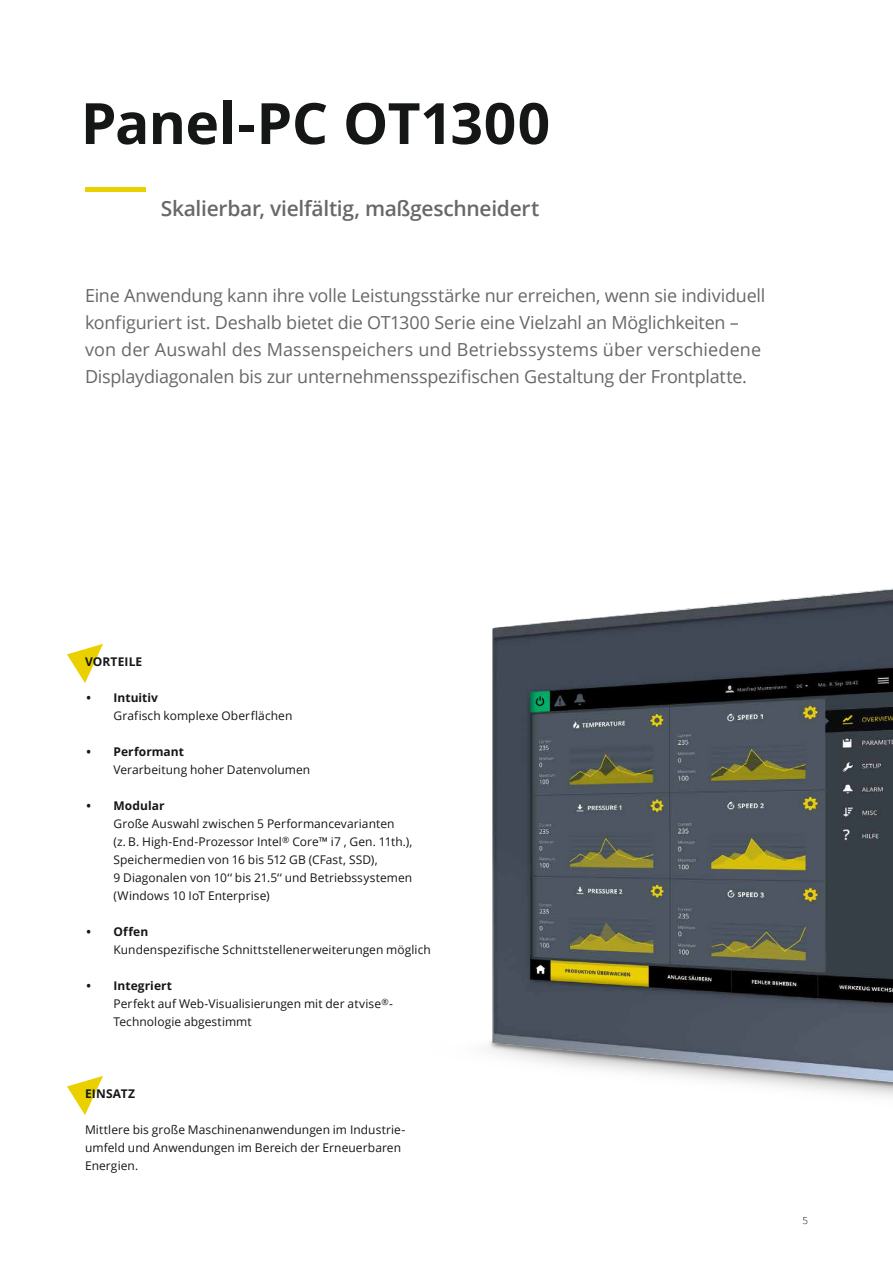
<style>
.page{position:relative;width:893px;height:1263px;background:#fff}
.page>*{position:absolute;margin:0;border:0;box-sizing:border-box;transform-origin:0 0}
.t1{font:700 57px "Open Sans";letter-spacing:-.01em;color:#151616}
.t2{font:600 21px "Open Sans";letter-spacing:-.015em;color:#686868}
.t3{font:18px/27px "Open Sans";letter-spacing:-.015em;color:#686868}
.t4{font:12px/18px "Open Sans";letter-spacing:.005em;color:#151616}
.t5{font:700 12px "Open Sans";letter-spacing:.01em;color:#151616}
.t6{font:300 9.75px "Open Sans";color:#151616}
.s1{font-weight:700}
</style>
<div class="page">
<img style="left:102px;top:588px;width:791px;height:509px">
<hr style="left:85px;top:188px;width:61px;height:4px;background:#ebd000">
<svg style="left:67px;top:644px;width:36px;height:39px"></svg>
<svg style="left:67px;top:1076px;width:36px;height:39px"></svg>
<h1 class="t1" style="left:81px;top:84px;width:471px">Panel-PC OT1300</h1>
<h2 class="t2" style="left:161px;top:194px;width:380px">Skalierbar, vielfältig, maßgeschneidert</h2>
<p class="t3" style="left:85px;top:281px;width:682px">Eine Anwendung kann ihre volle Leistungsstärke nur erreichen, wenn sie individuell konfiguriert ist. Deshalb bietet die OT1300 Serie eine Vielzahl an Möglichkeiten – von der Auswahl des Massenspeichers und Betriebssystems über verschiedene Displaydiagonalen bis zur unternehmensspezifischen Gestaltung der Frontplatte.</p>
<p class="t5" style="left:85px;top:653px;width:59px">VORTEILE</p>
<p class="t5" style="left:87px;top:689px;width:73px">• Intuitiv</p>
<p class="t4" style="left:114px;top:706px;width:180px">Grafisch komplexe Oberflächen</p>
<p class="t5" style="left:87px;top:743px;width:99px">• Performant</p>
<p class="t4" style="left:114px;top:760px;width:198px">Verarbeitung hoher Datenvolumen</p>
<p class="t5" style="left:87px;top:797px;width:79px">• Modular</p>
<p class="t4" style="left:114px;top:814px;width:300px">Große Auswahl zwischen 5 Performancevarianten<br>(z. B. High-End-Prozessor Intel<sup>®</sup> Core™ i7 , Gen. 11th.), Speichermedien von 16 bis 512 GB (CFast, SSD),<br>9 Diagonalen von 10‘‘ bis 21.5‘‘ und Betriebssystemen (Windows 10 IoT Enterprise)</p>
<p class="t5" style="left:87px;top:923px;width:63px">• Offen</p>
<p class="t4" style="left:114px;top:940px;width:319px">Kundenspezifische Schnittstellenerweiterungen möglich</p>
<p class="t4" style="left:114px;top:976px;width:281px;text-indent:-27px"><span class="s1">• Integriert<br></span>Perfekt auf Web-Visualisierungen mit der atvise<sup>®</sup>-<br>Technologie abgestimmt</p>
<p class="t5" style="left:85px;top:1085px;width:52px">EINSATZ</p>
<p class="t4" style="left:85px;top:1120px;width:322px">Mittlere bis große Maschinenanwendungen im Industrie&shy;umfeld und Anwendungen im Bereich der Erneuerbaren<br>Energien.</p>
<p class="t6" style="left:802px;top:1214px;width:7px">5</p>
</div>
